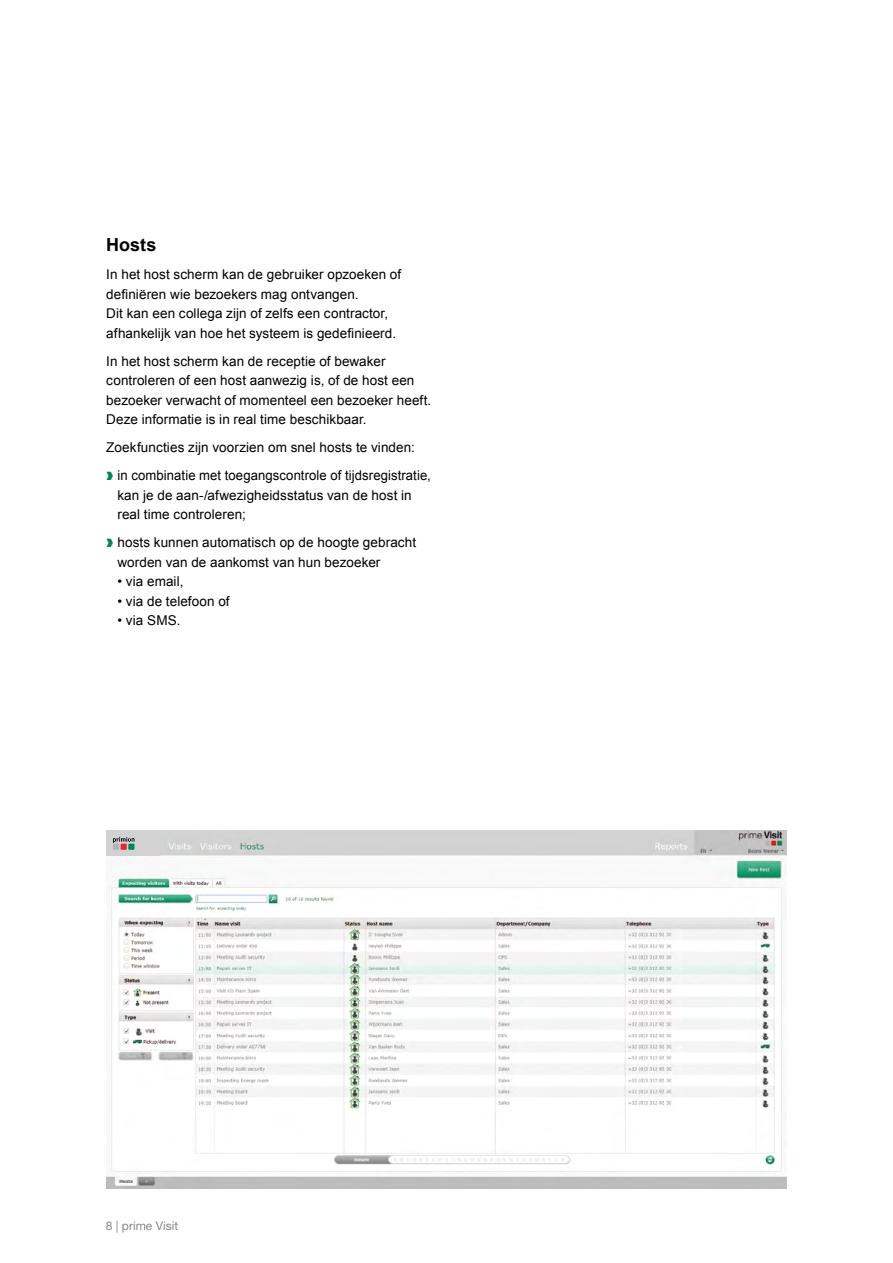
<style>
.page{position:relative;width:893px;height:1263px;background:#fff}
.page>*{position:absolute;margin:0;border:0;box-sizing:border-box;transform-origin:0 0}
.t1{font:700 18px "Arial";color:#000}
.t2{font:13.5px/19.5px "Arial";letter-spacing:.005em;color:#000}
.t3{font:12px "Helvetica Neue LT Std";color:#87888a}
.s1{color:#008458}
</style>
<div class="page">
<img style="left:106px;top:831px;width:681px;height:357px">
<div style="left:106px;top:831px;width:54px;height:25px;background:#d2d2d2"></div>
<svg style="left:113px;top:837px;width:21px;height:13px"></svg>
<h1 class="t1" style="left:106px;top:233px;width:52px">Hosts</h1>
<p class="t2" style="left:106px;top:265px;width:296px">In het host scherm kan de gebruiker opzoeken of definiëren wie bezoekers mag ontvangen.<br>Dit kan een collega zijn of zelfs een contractor, afhankelijk van hoe het systeem is gedefinieerd.</p>
<p class="t2" style="left:106px;top:351px;width:327px">In het host scherm kan de receptie of bewaker controleren of een host aanwezig is, of de host een bezoeker verwacht of momenteel een bezoeker heeft.<br>Deze informatie is in real time beschikbaar.</p>
<p class="t2" style="left:106px;top:434px;width:326px;line-height:28px">Zoekfuncties zijn voorzien om snel hosts te vinden:<br><span class="s1">❱</span> in combinatie met toegangscontrole of tijdsregistratie,</p>
<p class="t2" style="left:117px;top:485px;width:296px">kan je de aan-/afwezigheidsstatus van de host in real time controleren;</p>
<p class="t2" style="left:117px;top:533px;width:300px;text-indent:-11px"><span class="s1">❱</span> hosts kunnen automatisch op de hoogte gebracht worden van de aankomst van hun bezoeker</p>
<p class="t2" style="left:117px;top:572px;width:67px">• via email,</p>
<p class="t2" style="left:117px;top:591px;width:114px">• via de telefoon of</p>
<p class="t2" style="left:117px;top:611px;width:65px">• via SMS.</p>
<p class="t3" style="left:106px;top:1218px;width:74px">8 | prime Visit</p>
</div>
